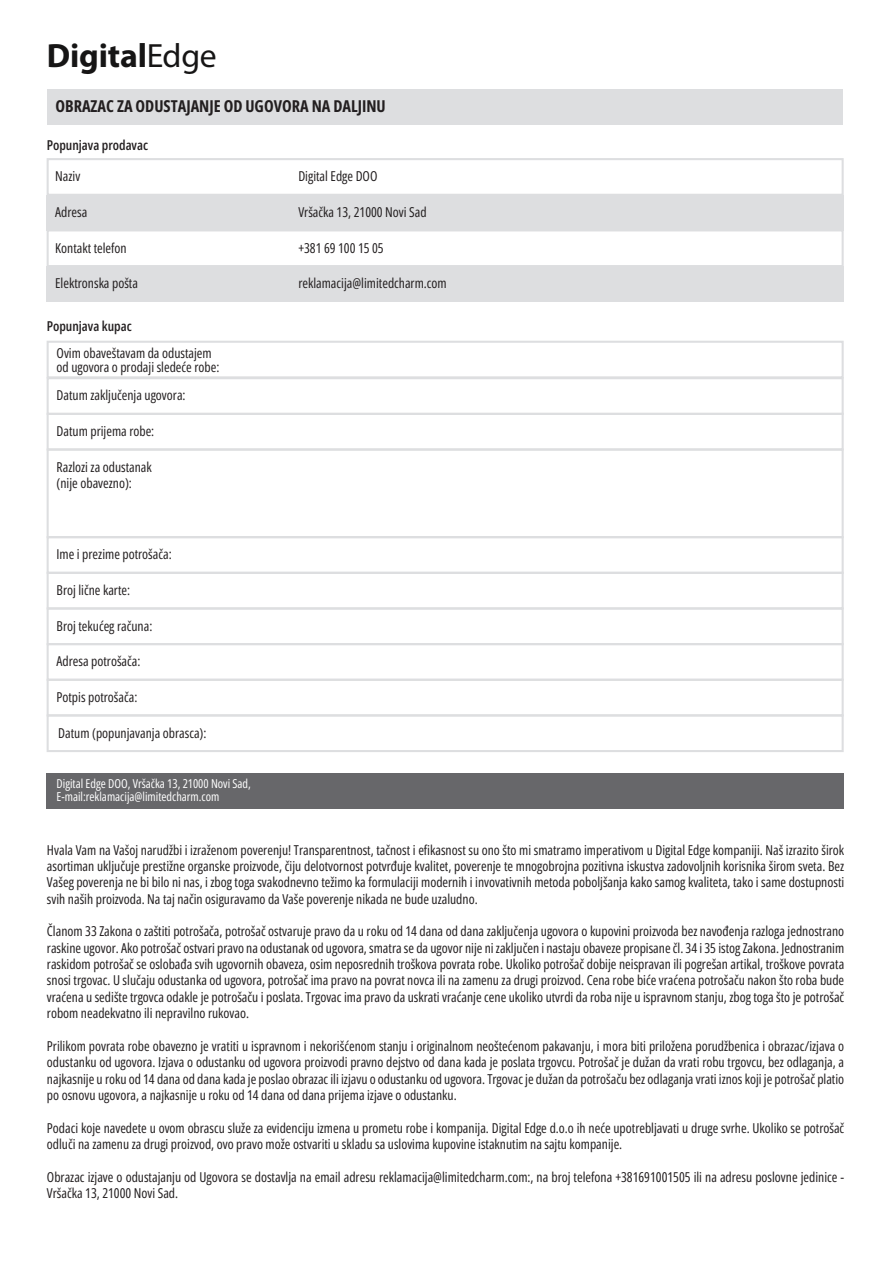
<style>
.page{position:relative;width:893px;height:1263px;background:#fff}
.page>*{position:absolute;margin:0;border:0;box-sizing:border-box;transform-origin:0 0}
.t1{font:700 33.75px "Myriad Pro";letter-spacing:-.005em;color:#161515}
.t2{font:700 16.35px "Open Sans Condensed";color:#231f20}
.t3{font:13.65px/16.4px "Open Sans Condensed";color:#231f20}
.t4{font:600 13.65px "Open Sans Condensed";color:#231f20}
.t5{font:12.3px/13.6px "Open Sans Condensed";color:#fff}
.s1{font-weight:400}
</style>
<div class="page">
<div style="left:48px;top:89px;width:795px;height:35px;background:#dddee0"></div>
<div style="left:47px;top:158px;width:797px;height:38px;border:2px solid #dddee0"></div>
<div style="left:46px;top:195px;width:798px;height:35px;background:#dddee0"></div>
<div style="left:46px;top:773px;width:798px;height:35px;background:#67676a"></div>
<div style="left:47px;top:229px;width:797px;height:38px;border:2px solid #dddee0"></div>
<div style="left:46px;top:266px;width:798px;height:36px;background:#dddee0"></div>
<div style="left:47px;top:377px;width:797px;height:38px;border:2px solid #dddee0"></div>
<div style="left:47px;top:341px;width:797px;height:37px;border:2px solid #dddee0"></div>
<div style="left:47px;top:413px;width:797px;height:37px;border:2px solid #dddee0"></div>
<div style="left:47px;top:448px;width:797px;height:90px;border:2px solid #dddee0"></div>
<div style="left:47px;top:536px;width:797px;height:38px;border:2px solid #dddee0"></div>
<div style="left:47px;top:572px;width:797px;height:37px;border:2px solid #dddee0"></div>
<div style="left:47px;top:607px;width:797px;height:38px;border:2px solid #dddee0"></div>
<div style="left:47px;top:643px;width:797px;height:38px;border:2px solid #dddee0"></div>
<div style="left:47px;top:679px;width:797px;height:37px;border:2px solid #dddee0"></div>
<div style="left:47px;top:714px;width:797px;height:38px;border:2px solid #dddee0"></div>
<h1 class="t1" style="left:47px;top:34px;width:172px">Digital<span class="s1">Edge</span></h1>
<p class="t2" style="left:55px;top:95px;width:332px">OBRAZAC ZA ODUSTAJANJE OD UGOVORA NA DALJINU</p>
<p class="t4" style="left:47px;top:136px;width:103px">Popunjava prodavac</p>
<p class="t3" style="left:55px;top:168px;width:27px">Naziv</p>
<p class="t3" style="left:298px;top:168px;width:81px">Digital Edge DOO</p>
<p class="t3" style="left:55px;top:203px;width:34px">Adresa</p>
<p class="t3" style="left:298px;top:203px;width:130px">Vršačka 13, 21000 Novi Sad</p>
<p class="t3" style="left:55px;top:239px;width:73px">Kontakt telefon</p>
<p class="t3" style="left:298px;top:239px;width:87px">+381 69 100 15 05</p>
<p class="t3" style="left:55px;top:275px;width:84px">Elektronska pošta</p>
<p class="t3" style="left:298px;top:275px;width:150px">reklamacija@limitedcharm.com</p>
<p class="t4" style="left:47px;top:317px;width:87px">Popunjava kupac</p>
<p class="t3" style="left:57px;top:346px;width:164px;line-height:13.6px">Ovim obaveštavam da odustajem od ugovora o prodaji sledeće robe:</p>
<p class="t3" style="left:57px;top:387px;width:131px">Datum zaključenja ugovora:</p>
<p class="t3" style="left:57px;top:423px;width:99px">Datum prijema robe:</p>
<p class="t3" style="left:57px;top:458px;width:97px">Razlozi za odustanak (nije obavezno):</p>
<p class="t3" style="left:57px;top:546px;width:117px">Ime i prezime potrošača:</p>
<p class="t3" style="left:57px;top:581px;width:75px">Broj lične karte:</p>
<p class="t3" style="left:57px;top:617px;width:97px">Broj tekućeg računa:</p>
<p class="t3" style="left:57px;top:653px;width:85px">Adresa potrošača:</p>
<p class="t3" style="left:57px;top:688px;width:82px">Potpis potrošača:</p>
<p class="t3" style="left:58px;top:724px;width:150px">Datum (popunjavanja obrasca):</p>
<p class="t5" style="left:57px;top:776px;width:196px">Digital Edge DOO, Vršačka 13, 21000 Novi Sad,<br>E-mail:reklamacija@limitedcharm.com</p>
<p class="t3" style="left:47px;top:841px;width:799px;text-align:justify">Hvala Vam na Vašoj narudžbi i izraženom poverenju! Transparentnost, tačnost i efikasnost su ono što mi smatramo imperativom u Digital Edge kompaniji. Naš izrazito širok asortiman uključuje prestižne organske proizvode, čiju delotvornost potvrđuje kvalitet, poverenje te mnogobrojna pozitivna iskustva zadovoljnih korisnika širom sveta. Bez Vašeg poverenja ne bi bilo ni nas, i zbog toga svakodnevno težimo ka formulaciji modernih i invovativnih metoda poboljšanja kako samog kvaliteta, tako i same dostupnosti svih naših proizvoda. Na taj način osiguravamo da Vaše poverenje nikada ne bude uzaludno.</p>
<p class="t3" style="left:47px;top:923px;width:799px;text-align:justify">Članom 33 Zakona o zaštiti potrošača, potrošač ostvaruje pravo da u roku od 14 dana od dana zaključenja ugovora o kupovini proizvoda bez navođenja razloga jednostrano raskine ugovor. Ako potrošač ostvari pravo na odustanak od ugovora, smatra se da ugovor nije ni zaključen i nastaju obaveze propisane čl. 34 i 35 istog Zakona. Jednostranim raskidom potrošač se oslobađa svih ugovornih obaveza, osim neposrednih troškova povrata robe. Ukoliko potrošač dobije neispravan ili pogrešan artikal, troškove povrata snosi trgovac. U slučaju odustanka od ugovora, potrošač ima pravo na povrat novca ili na zamenu za drugi proizvod. Cena robe biće vraćena potrošaču nakon što roba bude vraćena u sedište trgovca odakle je potrošaču i poslata. Trgovac ima pravo da uskrati vraćanje cene ukoliko utvrdi da roba nije u ispravnom stanju, zbog toga što je potrošač robom neadekvatno ili nepravilno rukovao.</p>
<p class="t3" style="left:47px;top:1037px;width:799px;text-align:justify">Prilikom povrata robe obavezno je vratiti u ispravnom i nekorišćenom stanju i originalnom neoštećenom pakavanju, i mora biti priložena porudžbenica i obrazac/izjava o odustanku od ugovora. Izjava o odustanku od ugovora proizvodi pravno dejstvo od dana kada je poslata trgovcu. Potrošač je dužan da vrati robu trgovcu, bez odlaganja, a najkasnije u roku od 14 dana od dana kada je poslao obrazac ili izjavu o odustanku od ugovora. Trgovac je dužan da potrošaču bez odlaganja vrati iznos koji je potrošač platio po osnovu ugovora, a najkasnije u roku od 14 dana od dana prijema izjave o odustanku.</p>
<p class="t3" style="left:47px;top:1119px;width:799px">Podaci koje navedete u ovom obrascu služe za evidenciju izmena u prometu robe i kompanija. Digital Edge d.o.o ih neće upotrebljavati u druge svrhe. Ukoliko se potrošač odluči na zamenu za drugi proizvod, ovo pravo može ostvariti u skladu sa uslovima kupovine istaknutim na sajtu kompanije.</p>
<p class="t3" style="left:47px;top:1168px;width:799px">Obrazac izjave o odustajanju od Ugovora se dostavlja na email adresu reklamacija@limitedcharm.com:, na broj telefona +381691001505 ili na adresu poslovne jedinice -<br>Vršačka 13, 21000 Novi Sad.</p>
</div>
